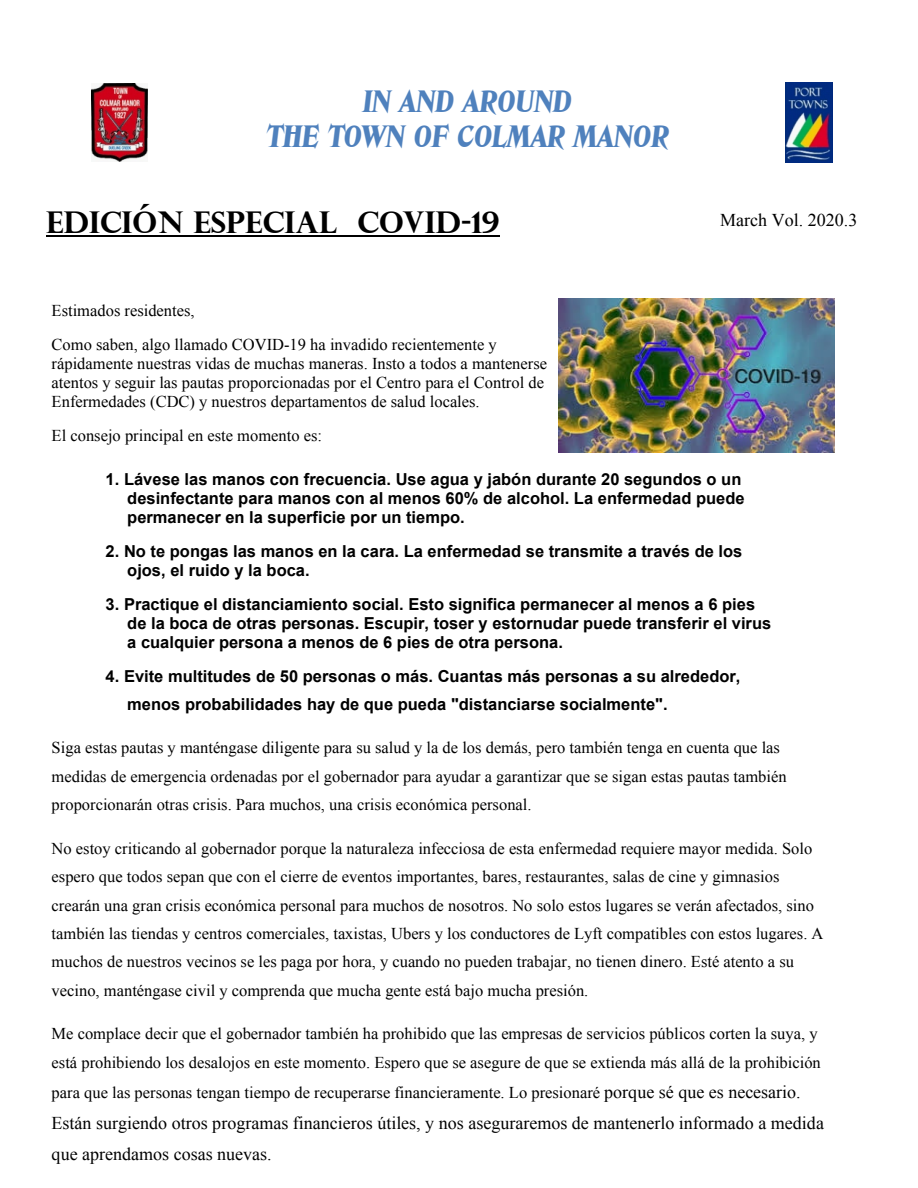
<style>
.page{position:relative;width:918px;height:1188px;background:#fff}
.page>*{position:absolute;margin:0;border:0;box-sizing:border-box;transform-origin:0 0}
.t1{font:italic 30px/34.8px "Blue Ridge Heavy SF Bold";color:#4f81bd;text-align:center}
.t2{font:700 30px "Perpetua Titling";color:#000}
.t3{font:18px/31px "Times New Roman";color:#000}
.t4{font:16.5px/28.5px "Times New Roman";color:#000}
.t5{font:700 16.5px/18.9px "Arial";color:#000}
.s1{font-size:18px}
</style>
<div class="page">
<img style="left:786px;top:82px;width:47px;height:80px">
<hr style="left:46px;top:235px;width:453px;height:1px;background:#000">
<img style="left:91px;top:83px;width:57px;height:79px">
<img style="left:559px;top:299px;width:275px;height:154px">
<h1 class="t1" style="left:265px;top:87px;width:404px">IN AND AROUND<br>THE TOWN OF COLMAR MANOR</h1>
<h1 class="t2" style="left:46px;top:211px;width:455px">EDICIÓN ESPECIAL COVID-19</h1>
<p class="t3" style="left:720px;top:206px;width:139px">March Vol. 2020.3</p>
<p class="t4" style="left:52px;top:295px;width:447px;line-height:33.9px">Estimados residentes,<br>Como saben, algo llamado COVID-19 ha invadido recientemente y</p>
<p class="t4" style="left:52px;top:356px;width:497px;line-height:18.9px">rápidamente nuestras vidas de muchas maneras. Insto a todos a mantenerse atentos y seguir las pautas proporcionadas por el Centro para el Control de<br>Enfermedades (CDC) y nuestros departamentos de salud locales.</p>
<p class="t4" style="left:52px;top:423px;width:272px">El consejo principal en este momento es:</p>
<p class="t5" style="left:127px;top:472px;width:619px;text-indent:-22px">1. Lávese las manos con frecuencia. Use agua y jabón durante 20 segundos o un desinfectante para manos con al menos 60% de alcohol. La enfermedad puede permanecer en la superficie por un tiempo.</p>
<p class="t5" style="left:127px;top:543px;width:617px;text-indent:-22px">2. No te pongas las manos en la cara. La enfermedad se transmite a través de los ojos, el ruido y la boca.</p>
<p class="t5" style="left:127px;top:596px;width:646px;text-indent:-22px">3. Practique el distanciamiento social. Esto significa permanecer al menos a 6 pies de la boca de otras personas. Escupir, toser y estornudar puede transferir el virus a cualquier persona a menos de 6 pies de otra persona.</p>
<p class="t5" style="left:127px;top:663px;width:615px;line-height:28.3px;text-indent:-22px">4. Evite multitudes de 50 personas o más. Cuantas más personas a su alrededor, menos probabilidades hay de que pueda "distanciarse socialmente".</p>
<p class="t4" style="left:52px;top:735px;width:737px">Siga estas pautas y manténgase diligente para su salud y la de los demás, pero también tenga en cuenta que las medidas de emergencia ordenadas por el gobernador para ayudar a garantizar que se sigan estas pautas también proporcionarán otras crisis. Para muchos, una crisis económica personal.</p>
<p class="t4" style="left:52px;top:835px;width:773px">No estoy criticando al gobernador porque la naturaleza infecciosa de esta enfermedad requiere mayor medida. Solo espero que todos sepan que con el cierre de eventos importantes, bares, restaurantes, salas de cine y gimnasios crearán una gran crisis económica personal para muchos de nosotros. No solo estos lugares se verán afectados, sino también las tiendas y centros comerciales, taxistas, Ubers y los conductores de Lyft compatibles con estos lugares. A muchos de nuestros vecinos se les paga por hora, y cuando no pueden trabajar, no tienen dinero. Esté atento a su vecino, manténgase civil y comprenda que mucha gente está bajo mucha presión.</p>
<p class="t4" style="left:52px;top:1021px;width:771px;line-height:29.1px">Me complace decir que el gobernador también ha prohibido que las empresas de servicios públicos corten la suya, y está prohibiendo los desalojos en este momento. Espero que se asegure de que se extienda más allá de la prohibición para que las personas tengan tiempo de recuperarse financieramente. Lo presionaré <span class="s1">porque sé que es necesario.</span></p>
<p class="t3" style="left:52px;top:1109px;width:774px">Están surgiendo otros programas financieros útiles, y nos aseguraremos de mantenerlo informado a medida que aprendamos cosas nuevas.</p>
</div>
